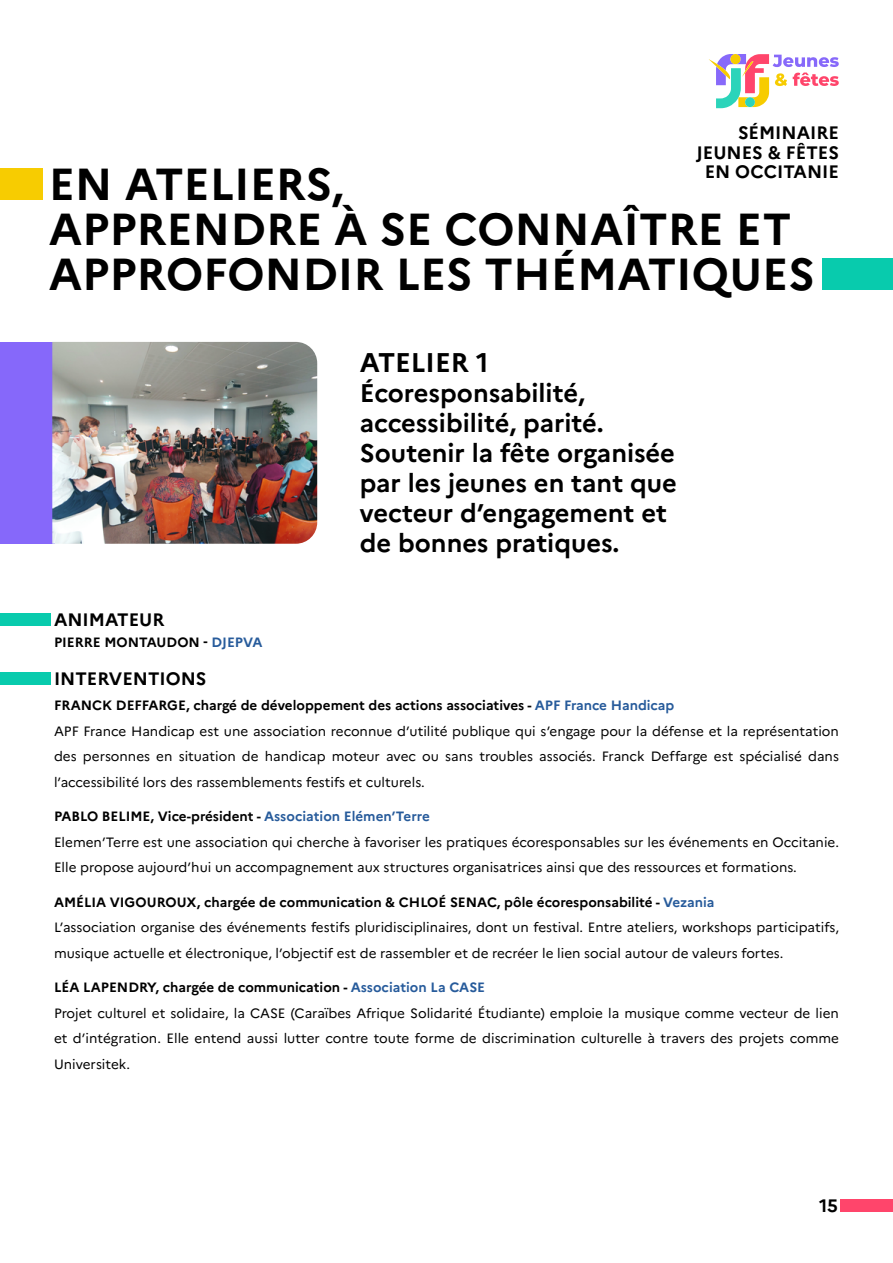
<style>
.page{position:relative;width:893px;height:1263px;background:#fff}
.page>*{position:absolute;margin:0;border:0;box-sizing:border-box;transform-origin:0 0}
.t1{font:700 44.85px/44.8px "Marianne";color:#000}
.t2{font:700 27px "Marianne";color:#000}
.t3{font:700 25.5px/30px "Marianne";color:#000}
.t4{font:700 18px/19.5px "Marianne";color:#000;text-align:right}
.t5{font:13.5px/25.5px "Marianne";color:#000}
.t6{font:700 13.5px "Marianne";color:#000}
.s1{color:#275b9b}
.s2{font-weight:700}
.s3{font-weight:700;color:#275b9b}
</style>
<div class="page">
<svg style="left:709px;top:54px;width:130px;height:54px"></svg>
<div style="left:840px;top:1199px;width:53px;height:13px;background:#ff456b"></div>
<div style="left:0;top:613px;width:51px;height:12px;background:#08cbad"></div>
<div style="left:0;top:672px;width:51px;height:13px;background:#08cbad"></div>
<div style="left:0;top:342px;width:54px;height:202px;background:#8668fa"></div>
<img style="left:52px;top:342px;width:265px;height:202px">
<div style="left:0;top:169px;width:43px;height:31px;background:#f7cc01"></div>
<div style="left:822px;top:259px;width:71px;height:31px;background:#08cbad"></div>
<h3 class="t4" style="left:696px;top:122px;width:144px">SÉMINAIRE<br>JEUNES &amp; FÊTES<br>EN OCCITANIE</h3>
<h1 class="t1" style="left:49px;top:158px;width:767px">EN ATELIERS,<br>APPRENDRE À SE CONNAÎTRE ET<br>APPROFONDIR LES THÉMATIQUES</h1>
<h2 class="t2" style="left:360px;top:342px;width:130px">ATELIER 1</h2>
<h3 class="t3" style="left:360px;top:376px;width:319px">Écoresponsabilité, accessibilité, parité.<br>Soutenir la fête organisée par les jeunes en tant que vecteur d’engagement et de bonnes pratiques.</h3>
<h3 class="t4" style="left:54px;top:608px;width:112px">ANIMATEUR</h3>
<p class="t6" style="left:54px;top:632px;width:210px">PIERRE MONTAUDON - <span class="s1">DJEPVA</span></p>
<h3 class="t4" style="left:54px;top:667px;width:154px">INTERVENTIONS</h3>
<p class="t5" style="left:54px;top:692px;width:786px"><span class="s2">FRANCK DEFFARGE, chargé de développement des actions associatives -</span> <span class="s3">APF France Handicap<br></span>APF France Handicap est une association reconnue d’utilité publique qui s’engage pour la défense et la représentation des personnes en situation de handicap moteur avec ou sans troubles associés. Franck Deffarge est spécialisé dans l’accessibilité lors des rassemblements festifs et culturels.</p>
<p class="t5" style="left:54px;top:803px;width:786px"><span class="s2">PABLO BELIME, Vice-président -</span> <span class="s3">Association Elémen’Terre<br></span>Elemen’Terre est une association qui cherche à favoriser les pratiques écoresponsables sur les événements en Occitanie.<br>Elle propose aujourd’hui un accompagnement aux structures organisatrices ainsi que des ressources et formations.</p>
<p class="t5" style="left:54px;top:888px;width:786px"><span class="s2">AMÉLIA VIGOUROUX, chargée de communication &amp; CHLOÉ SENAC, pôle écoresponsabilité -</span> <span class="s3">Vezania<br></span>L’association organise des événements festifs pluridisciplinaires, dont un festival. Entre ateliers, workshops participatifs, musique actuelle et électronique, l’objectif est de rassembler et de recréer le lien social autour de valeurs fortes.</p>
<p class="t5" style="left:54px;top:974px;width:786px"><span class="s2">LÉA LAPENDRY, chargée de communication -</span> <span class="s3">Association La CASE<br></span>Projet culturel et solidaire, la CASE (Caraïbes Afrique Solidarité Étudiante) emploie la musique comme vecteur de lien et d’intégration. Elle entend aussi lutter contre toute forme de discrimination culturelle à travers des projets comme Universitek.</p>
<h3 class="t4" style="left:819px;top:1194px;width:20px">15</h3>
</div>
